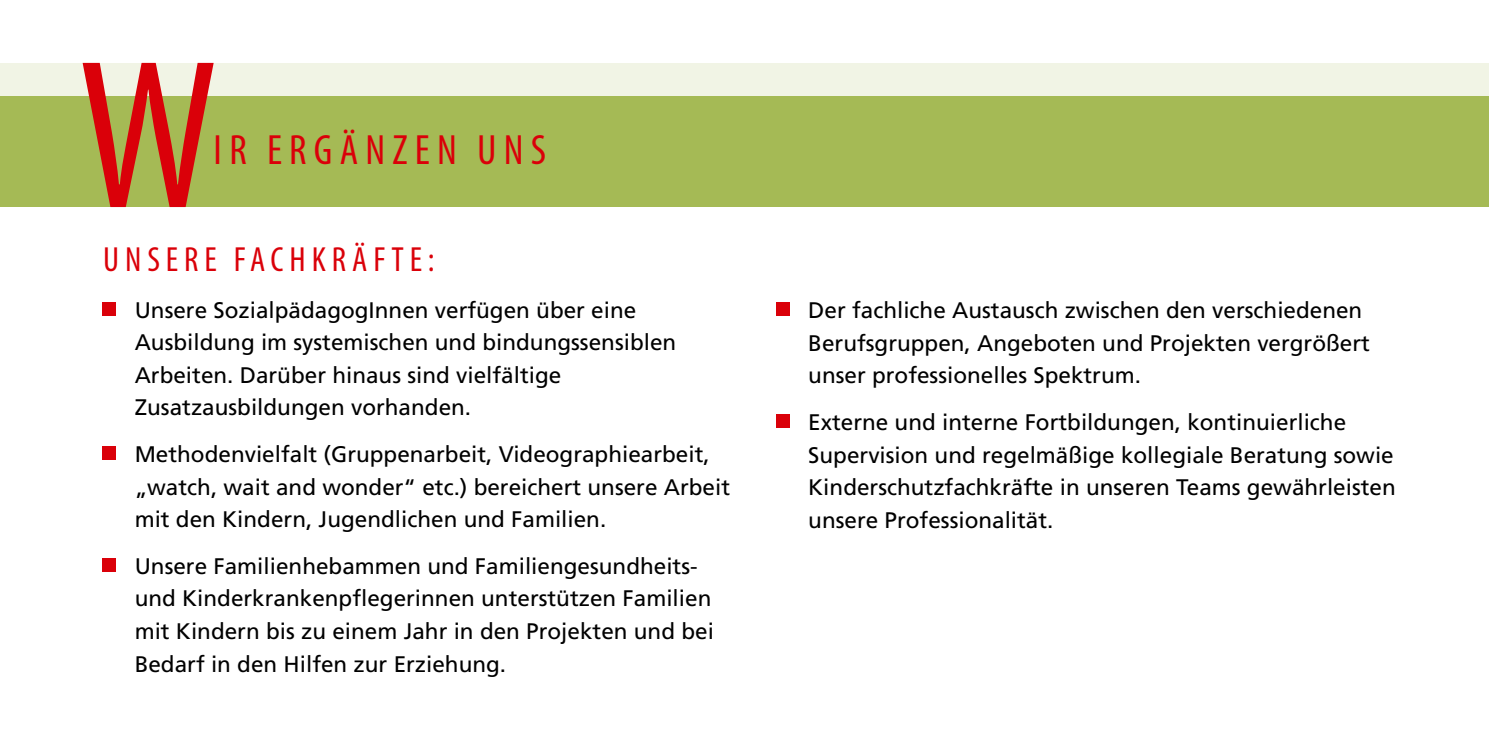
<style>
.page{position:relative;width:1489px;height:745px;background:#fff}
.page>*{position:absolute;margin:0;border:0;box-sizing:border-box;transform-origin:0 0}
.t1{font:condensed 213.5px "Myriad Pro";color:#da0009}
.t2{font:condensed 42.5px "Myriad Pro";letter-spacing:.17em;color:#da0009}
.t3{font:condensed 35px "Myriad Pro";letter-spacing:.17em;color:#da0009}
.t4{font:22.5px/32.5px "Frutiger";color:#000}
</style>
<div class="page">
<div style="left:103px;top:302px;width:13px;height:13px;background:#da0009"></div>
<div style="left:103px;top:446px;width:13px;height:13px;background:#da0009"></div>
<div style="left:103px;top:558px;width:13px;height:13px;background:#da0009"></div>
<div style="left:776px;top:302px;width:13px;height:13px;background:#da0009"></div>
<div style="left:776px;top:414px;width:13px;height:13px;background:#da0009"></div>
<div style="left:0;top:63px;width:1488px;height:144px;background:#a5ba55"></div>
<div style="left:0;top:63px;width:1488px;height:33px;background:#f1f4e5"></div>
<h1 class="t1" style="left:78px;top:7px;width:141px">W</h1>
<h2 class="t2" style="left:214px;top:124px;width:334px">IR ERGÄNZEN UNS</h2>
<h3 class="t3" style="left:103px;top:238px;width:333px">UNSERE FACHKRÄFTE:</h3>
<p class="t4" style="left:135px;top:293px;width:543px">Unsere SozialpädagogInnen verfügen über eine Ausbildung im systemischen und bindungssensiblen Arbeiten. Darüber hinaus sind vielfältige Zusatzausbildungen vorhanden.</p>
<p class="t4" style="left:135px;top:437px;width:597px">Methodenvielfalt (Gruppenarbeit, Videographiearbeit, „watch, wait and wonder“ etc.) bereichert unsere Arbeit mit den Kindern, Jugendlichen und Familien.</p>
<p class="t4" style="left:135px;top:549px;width:580px">Unsere Familienhebammen und Familiengesundheits&shy;und Kinderkrankenpflegerinnen unterstützen Familien mit Kindern bis zu einem Jahr in den Projekten und bei Bedarf in den Hilfen zur Erziehung.</p>
<p class="t4" style="left:808px;top:294px;width:563px">Der fachliche Austausch zwischen den verschiedenen<br>Berufsgruppen, Angeboten und Projekten vergrößert unser professionelles Spektrum.</p>
<p class="t4" style="left:808px;top:405px;width:589px">Externe und interne Fortbildungen, kontinuierliche Supervision und regelmäßige kollegiale Beratung sowie Kinderschutzfachkräfte in unseren Teams gewährleisten unsere Professionalität.</p>
</div>
